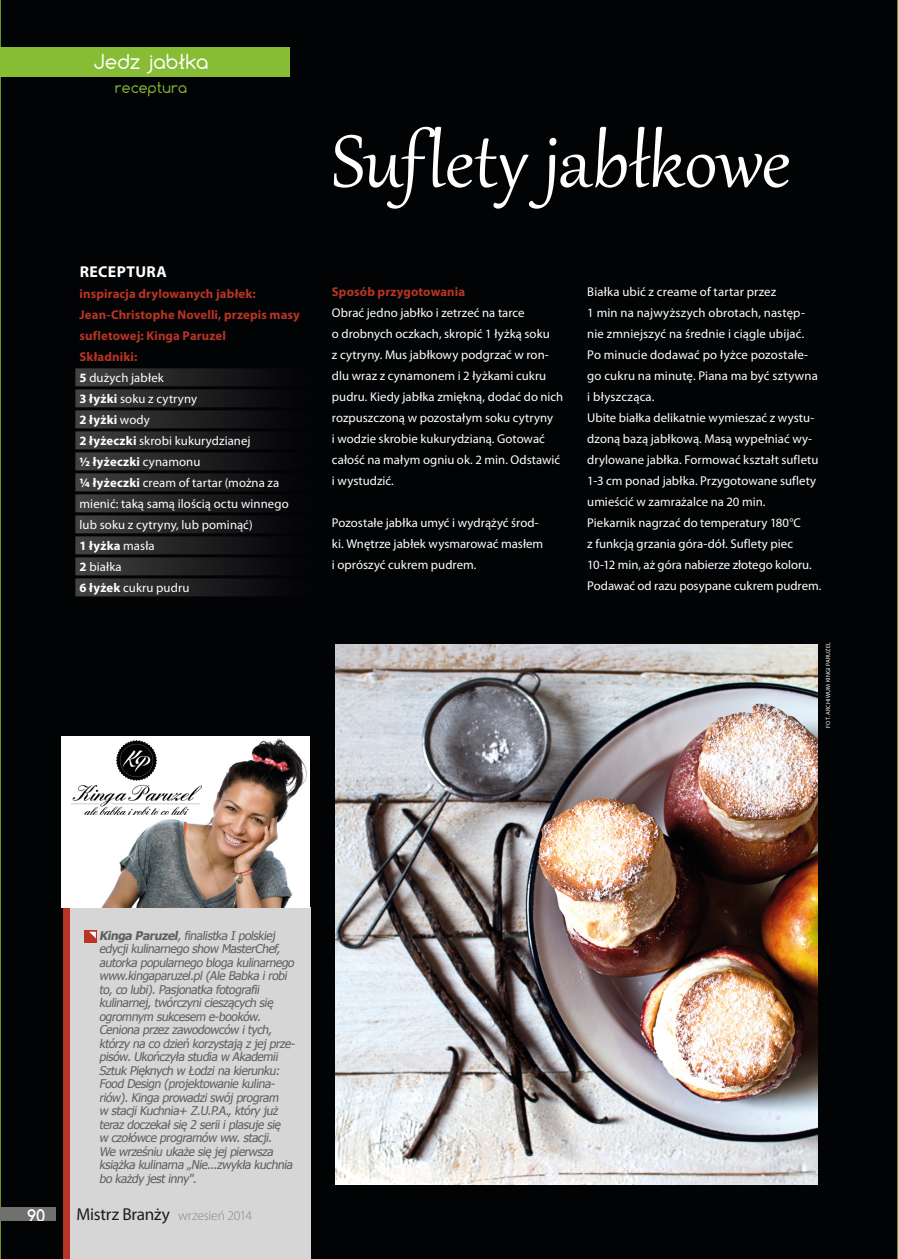
<style>
.page{position:relative;width:898px;height:1259px;background:#fff}
.page>*{position:absolute;margin:0;border:0;box-sizing:border-box;transform-origin:0 0}
.TYTUŁ_duży{font:90px "Gabriola";color:#fff}
.t1{font:19.5px "Comfortaa";letter-spacing:.015em;color:#fff}
.t2{font:17.25px "Myriad Pro";letter-spacing:-.015em;color:#1d1d1b}
.t3{font:700 16.5px "Comfortaa";color:#fff}
.RECEPTURA_naglowek{font:700 15.75px "Myriad Pro";letter-spacing:.025em;color:#fff}
.t4{font:14.25px "Comfortaa";letter-spacing:.005em;color:#87bd34}
.Tekst{font:12.75px/21px "Myriad Pro";letter-spacing:.005em;color:#fff}
.Składniki_1_linijka{font:12.75px "Myriad Pro";letter-spacing:.01em;color:#fff}
.Śródtytuł{font:700 12.75px/21px "Myriad Pro";letter-spacing:.01em;color:#b93425}
.Składniki_1_linijka-2{font:700 12.75px "Myriad Pro";letter-spacing:.025em;color:#fff}
.Autor_funkcja{font:italic 12px/13.5px "Tahoma";letter-spacing:-.03em;color:#5f5f5e}
.Autor_FOT{font:6px "Myriad Pro";letter-spacing:.035em;color:#fff}
.s1{font-weight:700}
.s2{font-weight:400}
.s3{font-weight:300;font-size:13.5px;color:#878787}
</style>
<div class="page">
<div style="left:0;top:0;width:897px;height:1259px;background:#020304"></div>
<div style="left:75px;top:368px;width:238px;height:18px;background:linear-gradient(to right,#424141,#000003)"></div>
<div style="left:75px;top:389px;width:238px;height:18px;background:linear-gradient(to right,#424141,#000003)"></div>
<div style="left:75px;top:410px;width:238px;height:18px;background:linear-gradient(to right,#424141,#000003)"></div>
<div style="left:75px;top:431px;width:238px;height:18px;background:linear-gradient(to right,#424141,#000003)"></div>
<div style="left:75px;top:452px;width:238px;height:18px;background:linear-gradient(to right,#424141,#000003)"></div>
<div style="left:75px;top:473px;width:238px;height:18px;background:linear-gradient(to right,#424141,#000003)"></div>
<div style="left:75px;top:494px;width:238px;height:18px;background:linear-gradient(to right,#424141,#000003)"></div>
<div style="left:75px;top:515px;width:238px;height:18px;background:linear-gradient(to right,#424141,#000003)"></div>
<div style="left:75px;top:536px;width:238px;height:18px;background:linear-gradient(to right,#424141,#000003)"></div>
<div style="left:75px;top:557px;width:238px;height:18px;background:linear-gradient(to right,#424141,#000003)"></div>
<div style="left:75px;top:578px;width:238px;height:18px;background:linear-gradient(to right,#424141,#000003)"></div>
<div style="left:63px;top:907px;width:247px;height:352px;background:#d6d6d6"></div>
<div style="left:63px;top:986px;width:6px;height:273px;background:#b93425"></div>
<div style="left:84px;top:930px;width:13px;height:13px;background:#b93425"></div>
<svg style="left:89px;top:931px;width:7px;height:7px"></svg>
<div style="left:63px;top:907px;width:6px;height:146px;background:#b93425"></div>
<img style="left:62px;top:736px;width:248px;height:171px">
<img style="left:72px;top:740px;width:129px;height:75px">
<img style="left:335px;top:644px;width:482px;height:540px">
<div style="left:0;top:47px;width:289px;height:30px;background:#87bd34"></div>
<div style="left:0;top:1207px;width:55px;height:13px;background:#70706f"></div>
<p class="t1" style="left:94px;top:49px;width:116px">Jedz jabłka</p>
<p class="t4" style="left:115px;top:78px;width:73px">receptura</p>
<p class="RECEPTURA_naglowek" style="left:80px;top:261px;width:89px">RECEPTURA</p>
<p class="Śródtytuł" style="left:80px;top:282px;width:222px">inspiracja drylowanych jabłek:<br>Jean-Christophe Novelli, przepis masy sufletowej: Kinga Paruzel</p>
<p class="Śródtytuł" style="left:80px;top:345px;width:59px">Składniki:</p>
<p class="Składniki_1_linijka" style="left:80px;top:369px;width:86px"><span class="s1">5</span> dużych jabłek</p>
<p class="Składniki_1_linijka" style="left:80px;top:390px;width:119px"><span class="s1">3 łyżki</span> soku z cytryny</p>
<p class="Składniki_1_linijka-2" style="left:80px;top:411px;width:72px">2 łyżki <span class="s2">wody</span></p>
<p class="Składniki_1_linijka" style="left:80px;top:432px;width:172px"><span class="s1">2 łyżeczki</span> skrobi kukurydzianej</p>
<p class="Składniki_1_linijka-2" style="left:80px;top:453px;width:122px">½ łyżeczki <span class="s2">cynamonu</span></p>
<p class="Składniki_1_linijka" style="left:80px;top:474px;width:201px"><span class="s1">¼ łyżeczki</span> cream of tartar (można za</p>
<p class="Składniki_1_linijka" style="left:80px;top:495px;width:210px">mienić: taką samą ilością octu winnego</p>
<p class="Składniki_1_linijka" style="left:80px;top:516px;width:175px">lub soku z cytryny, lub pominąć)</p>
<p class="Składniki_1_linijka-2" style="left:80px;top:537px;width:77px">1 łyżka <span class="s2">masła</span></p>
<p class="Składniki_1_linijka" style="left:80px;top:558px;width:44px"><span class="s1">2</span> białka</p>
<p class="Składniki_1_linijka" style="left:80px;top:579px;width:111px"><span class="s1">6 łyżek</span> cukru pudru</p>
<p class="TYTUŁ_duży" style="left:332px;top:103px;width:459px">Suflety jabłkowe</p>
<p class="Śródtytuł" style="left:332px;top:281px;width:135px">Sposób przygotowania</p>
<p class="Tekst" style="left:332px;top:302px;width:233px">Obrać jedno jabłko i zetrzeć na tarce<br>o drobnych oczkach, skropić 1 łyżką soku<br>z cytryny. Mus jabłkowy podgrzać w ron&shy;dlu wraz z cynamonem i 2 łyżkami cukru pudru. Kiedy jabłka zmiękną, dodać do nich rozpuszczoną w pozostałym soku cytryny<br>i wodzie skrobie kukurydzianą. Gotować całość na małym ogniu ok. 2 min. Odstawić i wystudzić.</p>
<p class="Tekst" style="left:332px;top:512px;width:213px">Pozostałe jabłka umyć i wydrążyć środ&shy;ki. Wnętrze jabłek wysmarować masłem i oprószyć cukrem pudrem.</p>
<p class="Tekst" style="left:587px;top:281px;width:232px">Białka ubić z creame of tartar przez<br>1 min na najwyższych obrotach, następ&shy;nie zmniejszyć na średnie i ciągle ubijać.<br>Po minucie dodawać po łyżce pozostałe&shy;go cukru na minutę. Piana ma być sztywna i błyszcząca.</p>
<p class="Tekst" style="left:587px;top:407px;width:232px">Ubite białka delikatnie wymieszać z wystu&shy;dzoną bazą jabłkową. Masą wypełniać wy&shy;drylowane jabłka. Formować kształt sufletu 1-3 cm ponad jabłka. Przygotowane suflety umieścić w zamrażalce na 20 min.</p>
<p class="Tekst" style="left:587px;top:512px;width:235px">Piekarnik nagrzać do temperatury 180°C<br>z funkcją grzania góra-dół. Suflety piec 10-12 min, aż góra nabierze złotego koloru.<br>Podawać od razu posypane cukrem pudrem.</p>
<p class="Autor_FOT" style="left:824px;top:727px;width:87px;rotate:-90deg">FOT. ARCHIWUM KINGI PARUZEL</p>
<p class="Autor_funkcja" style="left:99px;top:928px;width:199px"><span class="s1">Kinga Paruzel</span>,finalistka I polskiej edycj ikulinarnego show MasterChef, autorka popularnego bloga kulinarnego www.kingaparuzel.pl (Ale Babka i robi to,co lubi).Pasjonatka fotografii kulinarnej,twórczynicieszących się ogromnym sukcesem e-booków.<br>Ceniona przezzawodowców i tych, którzy na co dzień korzystają z jej prze&shy;pisów.Ukończyła studia w Akademii Sztuk Pięknych w Łodzina kierunku:<br>Food Design (projektowanie kulina&shy;riów).Kinga prowadziswój program<br>w stacjiKuchnia+ Z.U.P.A.,który już terazdoczekałsię 2 seriii plasuje się w czołówce programów ww.stacj i.<br>We wrześniu ukaże się jej pierwsza książka kulinarna „ Nie...zwykła kuchnia bo każdy jestinny ".</p>
<p class="t3" style="left:27px;top:1204px;width:20px">90</p>
<h3 class="t2" style="left:77px;top:1203px;width:177px">Mistrz Branży <span class="s3">wrzesień 2014</span></h3>
</div>
